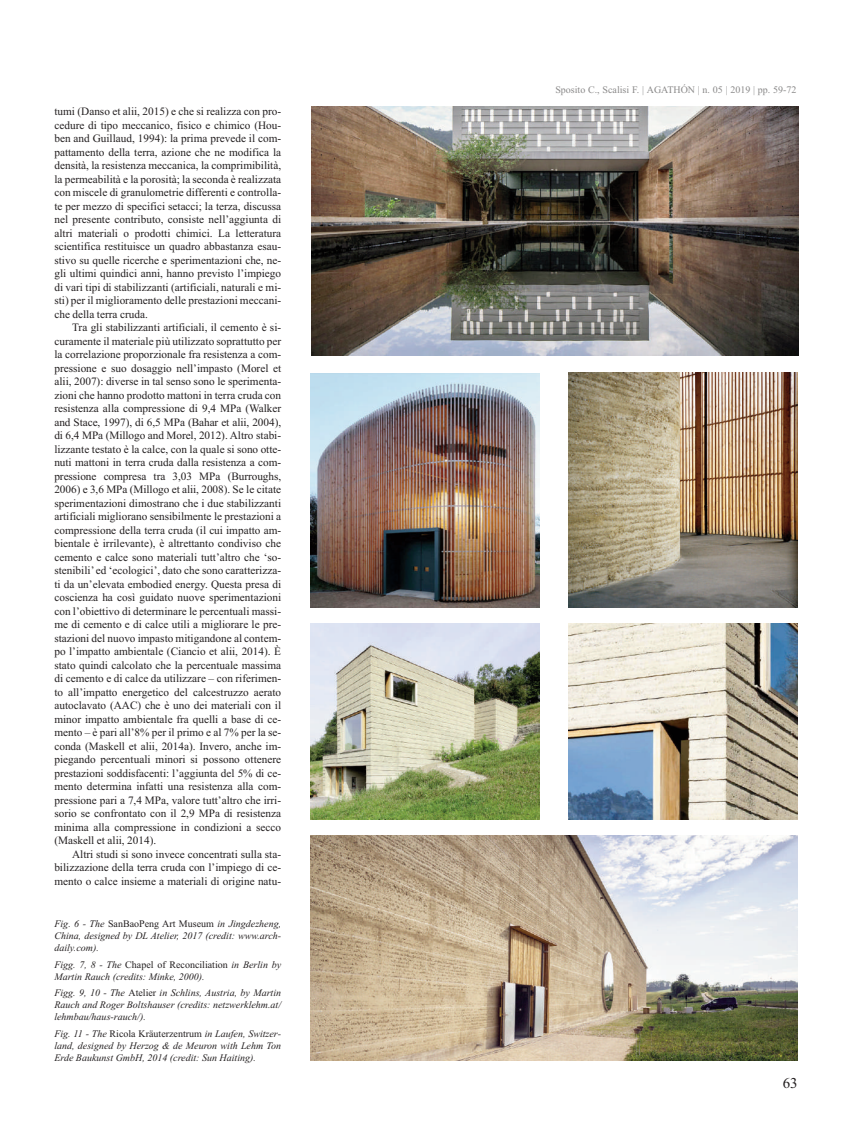
<style>
.page{position:relative;width:851px;height:1134px;background:#fff}
.page>*{position:absolute;margin:0;border:0;box-sizing:border-box;transform-origin:0 0}
.t1{font:15px "Times New Roman";color:#231f20}
.t2{font:11.25px/13.5px "Times New Roman";color:#231f20;text-align:justify}
.t3{font:italic 10px/12px "Times New Roman";color:#231f20;text-align:justify}
.t4{font:10px "Times New Roman";color:#8a8989}
.s1{font-style:normal}
</style>
<div class="page">
<img style="left:310px;top:623px;width:230px;height:196px">
<img style="left:568px;top:623px;width:229px;height:196px">
<img style="left:310px;top:373px;width:230px;height:234px">
<img style="left:568px;top:372px;width:229px;height:235px">
<img style="left:311px;top:106px;width:486px;height:250px">
<img style="left:311px;top:835px;width:486px;height:225px">
<p class="t2" style="left:54px;top:105px;width:228px">tumi (Danso et alii, 2015) e che si realizza con pro&shy;cedure di tipo meccanico, fisico e chimico (Hou&shy;ben and Guillaud, 1994): la prima prevede il com&shy;pattamento della terra, azione che ne modifica la densità, la resistenza meccanica, la comprimibilità, la permeabilità e la porosità; la seconda è realizzata con miscele di granulometrie differenti e controlla&shy;te per mezzo di specifici setacci; la terza, discussa nel presente contributo, consiste nell’aggiunta di altri materiali o prodotti chimici. La letteratura scientifica restituisce un quadro abbastanza esau&shy;stivo su quelle ricerche e sperimentazioni che, ne&shy;gli ultimi quindici anni, hanno previsto l’impiego di vari tipi di stabilizzanti (artificiali, naturali e mi&shy;sti) per il miglioramento delle prestazioni meccani&shy;che della terra cruda.</p>
<p class="t2" style="left:54px;top:321px;width:228px;text-indent:18px">Tra gli stabilizzanti artificiali, il cemento è si&shy;curamente il materiale più utilizzato soprattutto per la correlazione proporzionale fra resistenza a com&shy;pressione e suo dosaggio nell’impasto (Morel et alii, 2007): diverse in tal senso sono le sperimenta&shy;zioni che hanno prodotto mattoni in terra cruda con resistenza alla compressione di 9,4 MPa (Walker and Stace, 1997), di 6,5 MPa (Bahar et alii, 2004), di 6,4 MPa (Millogo and Morel, 2012). Altro stabi&shy;lizzante testato è la calce, con la quale si sono otte&shy;nuti mattoni in terra cruda dalla resistenza a com&shy;pressione compresa tra 3,03 MPa (Burroughs, 2006) e 3,6 MPa (Millogo et alii, 2008). Se le citate sperimentazioni dimostrano che i due stabilizzanti artificiali migliorano sensibilmente le prestazioni a compressione della terra cruda (il cui impatto am&shy;bientale è irrilevante), è altrettanto condiviso che cemento e calce sono materiali tutt’altro che ‘so&shy;stenibili’ed ‘ecologici’, dato che sono caratterizza&shy;ti da un’elevata embodied energy. Questa presa di coscienza ha così guidato nuove sperimentazioni con l’obiettivo di determinare le percentuali massi&shy;me di cemento e di calce utili a migliorare le pre&shy;stazioni del nuovo impasto mitigandone al contem&shy;po l’impatto ambientale (Ciancio et alii, 2014). È stato quindi calcolato che la percentuale massima di cemento e di calce da utilizzare – con riferimen&shy;to all’impatto energetico del calcestruzzo aerato autoclavato (AAC) che è uno dei materiali con il minor impatto ambientale fra quelli a base di ce&shy;mento – è pari all’8% per il primo e al 7% per la se&shy;conda (Maskell et alii, 2014a). Invero, anche im&shy;piegando percentuali minori si possono ottenere prestazioni soddisfacenti: l’aggiunta del 5% di ce&shy;mento determina infatti una resistenza alla com&shy;pressione pari a 7,4 MPa, valore tutt’altro che irri&shy;sorio se confrontato con il 2,9 MPa di resistenza minima alla compressione in condizioni a secco (Maskell et alii, 2014).</p>
<p class="t2" style="left:54px;top:847px;width:228px;text-indent:18px">Altri studi si sono invece concentrati sulla sta&shy;bilizzazione della terra cruda con l’impiego di ce&shy;mento o calce insieme a materiali di origine natu-</p>
<p class="t3" style="left:54px;top:918px;width:228px">Fig. 6 - The <span class="s1">SanBaoPeng Art Museum</span> in Jingdezheng, China, designed by DL Atelier, 2017 (credit: www.arch&shy;daily.com).</p>
<p class="t3" style="left:54px;top:958px;width:228px">Figg. 7, 8 - The <span class="s1">Chapel of Reconciliation</span> in Berlin by<br>Martin Rauch (credits: Minke, 2000).</p>
<p class="t3" style="left:54px;top:987px;width:228px">Figg. 9, 10 - The <span class="s1">Atelier</span> in Schlins, Austria, by Martin Rauch and Roger Boltshauser (credits: netzwerklehm.at/ lehmbau/haus-rauch/).</p>
<p class="t3" style="left:54px;top:1027px;width:228px">Fig. 11 - The <span class="s1">Ricola Kräuterzentrum</span> in Laufen, Switzer&shy;land, designed by Herzog &amp; de Meuron with Lehm Ton Erde Baukunst GmbH, 2014 (credit: Sun Haiting).</p>
<p class="t4" style="left:555px;top:84px;width:243px">Sposito C., Scalisi F. | AGATHÓN | n. 05 | 2019 | pp. 59-72</p>
<h1 class="t1" style="left:782px;top:1074px;width:16px">63</h1>
</div>
